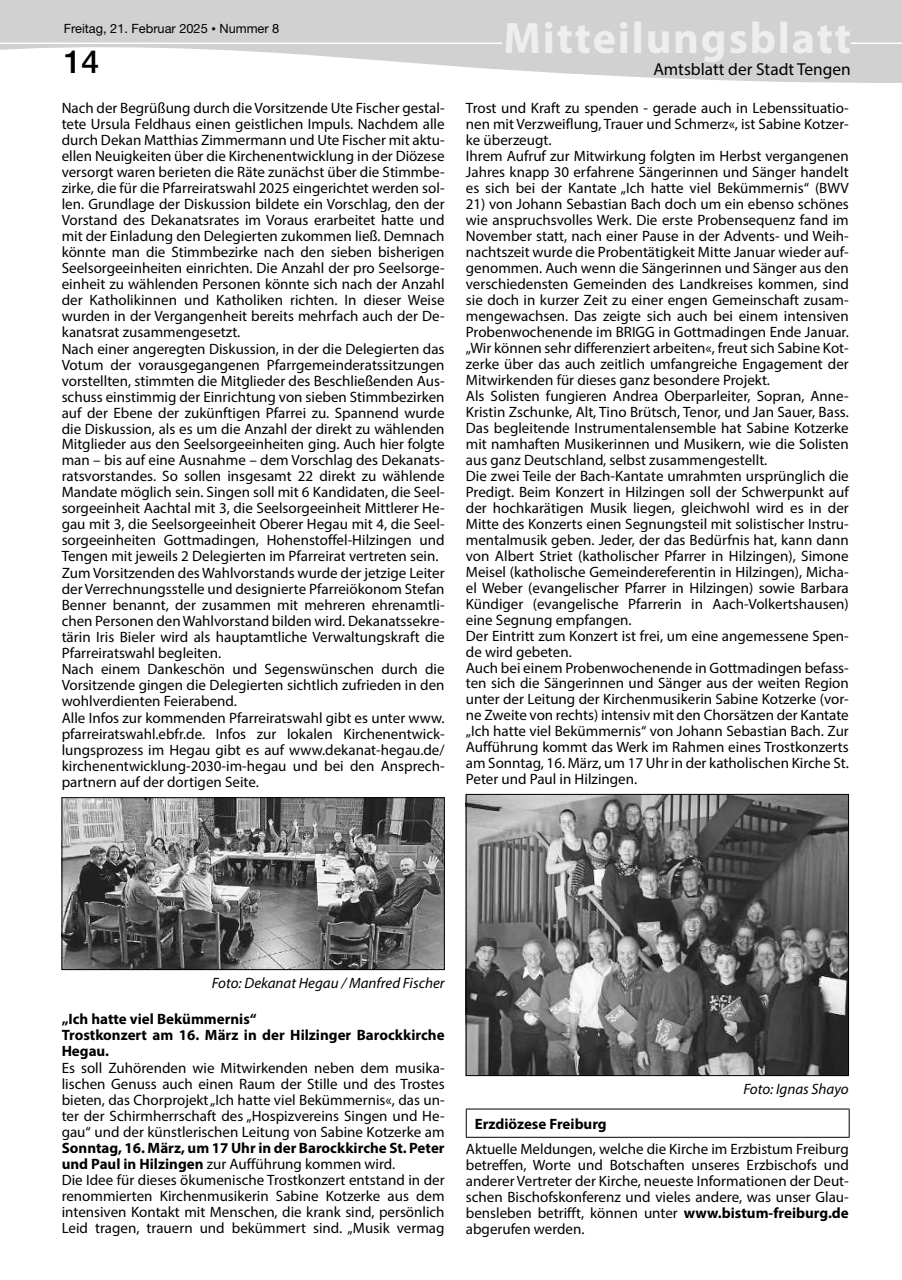
<style>
.page{position:relative;width:902px;height:1280px;background:#fff}
.page>*{position:absolute;margin:0;border:0;box-sizing:border-box;transform-origin:0 0}
.t1{font:700 44.25px "Myriad Pro";letter-spacing:.04em;color:#edefee}
.t2{font:500 31.95px "Helvetica Neue LT Pro";color:#000}
.t3{font:17.4px "Myriad Pro";color:#000}
.t4{font:15px/16px "Myriad Pro";color:#000}
.t5{font:700 15px/16.4px "Myriad Pro";color:#000}
.t6{font:italic 15px "Myriad Pro";color:#000}
.t7{font:12.75px "Helvetica Neue LT Pro";color:#000}
.s1{font-size:9px}
.s2{font-size:12.9px}
.s3{font-weight:700}
</style>
<div class="page">
<svg style="left:0;top:0;width:901px;height:83px;fill:#d1d1d1"></svg>
<div style="left:505px;top:22px;width:344px;height:40px;background:#d1d1d1"></div>
<hr style="left:0;top:43px;width:502px;height:1px;background:#fff">
<hr style="left:850px;top:43px;width:51px;height:1px;background:#fff">
<img style="left:64px;top:799px;width:378px;height:169px">
<div style="left:62px;top:797px;width:382px;height:173px;border:1px solid #000"></div>
<img style="left:468px;top:796px;width:378px;height:278px">
<div style="left:466px;top:794px;width:382px;height:282px;border:1px solid #000"></div>
<hr style="left:466px;top:1109px;width:383px;height:1px;background:#000">
<svg style="left:466px;top:1109px;width:1px;height:28px"></svg>
<svg style="left:848px;top:1109px;width:1px;height:28px"></svg>
<hr style="left:466px;top:1137px;width:383px;height:1px;background:#000">
<p class="t7" style="left:64px;top:20px;width:217px">Freitag, 21. Februar 2025 <span class="s1">•</span> Nummer <span class="s2">8</span></p>
<h1 class="t1" style="left:503px;top:9px;width:349px">Mitteilungsblatt</h1>
<h2 class="t2" style="left:64px;top:43px;width:37px">14</h2>
<p class="t3" style="left:653px;top:59px;width:199px">Amtsblatt der Stadt Tengen</p>
<p class="t4" style="left:62px;top:100px;width:384px">Nach der Begrüßung durch die Vorsitzende Ute Fischer gestal&shy;tete Ursula Feldhaus einen geistlichen Impuls. Nachdem alle durch Dekan Matthias Zimmermann und Ute Fischer mit aktu&shy;ellen Neuigkeiten über die Kirchenentwicklung in der Diözese versorgt waren berieten die Räte zunächst über die Stimmbe&shy;zirke, die für die Pfarreiratswahl 2025 eingerichtet werden sol&shy;len. Grundlage der Diskussion bildete ein Vorschlag, den der Vorstand des Dekanatsrates im Voraus erarbeitet hatte und mit der Einladung den Delegierten zukommen ließ. Demnach könnte man die Stimmbezirke nach den sieben bisherigen Seelsorgeeinheiten einrichten. Die Anzahl der pro Seelsorge&shy;einheit zu wählenden Personen könnte sich nach der Anzahl der Katholikinnen und Katholiken richten. In dieser Weise wurden in der Vergangenheit bereits mehrfach auch der De&shy;kanatsrat zusammengesetzt.<br>Nach einer angeregten Diskussion, in der die Delegierten das Votum der vorausgegangenen Pfarrgemeinderatssitzungen vorstellten, stimmten die Mitglieder des Beschließenden Aus&shy;schuss einstimmig der Einrichtung von sieben Stimmbezirken auf der Ebene der zukünftigen Pfarrei zu. Spannend wurde die Diskussion, als es um die Anzahl der direkt zu wählenden Mitglieder aus den Seelsorgeeinheiten ging. Auch hier folgte man – bis auf eine Ausnahme – dem Vorschlag des Dekanats&shy;ratsvorstandes. So sollen insgesamt 22 direkt zu wählende Mandate möglich sein. Singen soll mit 6 Kandidaten, die Seel&shy;sorgeeinheit Aachtal mit 3, die Seelsorgeeinheit Mittlerer He&shy;gau mit 3, die Seelsorgeeinheit Oberer Hegau mit 4, die Seel&shy;sorgeeinheiten Gottmadingen, Hohenstoffel-Hilzingen und Tengen mit jeweils 2 Delegierten im Pfarreirat vertreten sein.<br>Zum Vorsitzenden des Wahlvorstands wurde der jetzige Leiter der Verrechnungsstelle und designierte Pfarreiökonom Stefan Benner benannt, der zusammen mit mehreren ehrenamtli&shy;chen Personen den Wahlvorstand bilden wird. Dekanatssekre&shy;tärin Iris Bieler wird als hauptamtliche Verwaltungskraft die Pfarreiratswahl begleiten.<br>Nach einem Dankeschön und Segenswünschen durch die Vorsitzende gingen die Delegierten sichtlich zufrieden in den wohlverdienten Feierabend.<br>Alle Infos zur kommenden Pfarreiratswahl gibt es unter www. pfarreiratswahl.ebfr.de. Infos zur lokalen Kirchenentwick&shy;lungsprozess im Hegau gibt es auf www.dekanat-hegau.de/ kirchenentwicklung-2030-im-hegau und bei den Ansprech&shy;partnern auf der dortigen Seite.</p>
<p class="t4" style="left:466px;top:100px;width:384px">Trost und Kraft zu spenden - gerade auch in Lebenssituatio&shy;nen mit Verzweiflung, Trauer und Schmerz«, ist Sabine Kotzer&shy;ke überzeugt.<br>Ihrem Aufruf zur Mitwirkung folgten im Herbst vergangenen Jahres knapp 30 erfahrene Sängerinnen und Sänger handelt es sich bei der Kantate „Ich hatte viel Bekümmernis“ (BWV</p>
<p class="t4" style="left:466px;top:196px;width:384px">21) von Johann Sebastian Bach doch um ein ebenso schönes wie anspruchsvolles Werk. Die erste Probensequenz fand im November statt, nach einer Pause in der Advents- und Weih&shy;nachtszeit wurde die Probentätigkeit Mitte Januar wieder auf&shy;genommen. Auch wenn die Sängerinnen und Sänger aus den verschiedensten Gemeinden des Landkreises kommen, sind sie doch in kurzer Zeit zu einer engen Gemeinschaft zusam&shy;mengewachsen. Das zeigte sich auch bei einem intensiven Probenwochenende im BRIGG in Gottmadingen Ende Januar. „Wir können sehr differenziert arbeiten«, freut sich Sabine Kot&shy;zerke über das auch zeitlich umfangreiche Engagement der Mitwirkenden für dieses ganz besondere Projekt.<br>Als Solisten fungieren Andrea Oberparleiter, Sopran, Anne-Kristin Zschunke, Alt, Tino Brütsch, Tenor, und Jan Sauer, Bass.<br>Das begleitende Instrumentalensemble hat Sabine Kotzerke mit namhaften Musikerinnen und Musikern, wie die Solisten aus ganz Deutschland, selbst zusammengestellt.<br>Die zwei Teile der Bach-Kantate umrahmten ursprünglich die Predigt. Beim Konzert in Hilzingen soll der Schwerpunkt auf der hochkarätigen Musik liegen, gleichwohl wird es in der Mitte des Konzerts einen Segnungsteil mit solistischer Instru&shy;mentalmusik geben. Jeder, der das Bedürfnis hat, kann dann von Albert Striet (katholischer Pfarrer in Hilzingen), Simone Meisel (katholische Gemeindereferentin in Hilzingen), Micha&shy;el Weber (evangelischer Pfarrer in Hilzingen) sowie Barbara Kündiger (evangelische Pfarrerin in Aach-Volkertshausen) eine Segnung empfangen.<br>Der Eintritt zum Konzert ist frei, um eine angemessene Spen&shy;de wird gebeten.<br>Auch bei einem Probenwochenende in Gottmadingen befass&shy;ten sich die Sängerinnen und Sänger aus der weiten Region unter der Leitung der Kirchenmusikerin Sabine Kotzerke (vor&shy;ne Zweite von rechts) intensiv mit den Chorsätzen der Kantate „Ich hatte viel Bekümmernis“ von Johann Sebastian Bach. Zur Aufführung kommt das Werk im Rahmen eines Trostkonzerts am Sonntag, 16. März, um 17 Uhr in der katholischen Kirche St.<br>Peter und Paul in Hilzingen.</p>
<p class="t6" style="left:212px;top:973px;width:234px">Foto: Dekanat Hegau / Manfred Fischer</p>
<p class="t5" style="left:62px;top:1010px;width:384px">„Ich hatte viel Bekümmernis“<br>Trostkonzert am 16. März in der Hilzinger Barockkirche<br>Hegau.</p>
<p class="t4" style="left:62px;top:1059px;width:384px;text-align:justify">Es soll Zuhörenden wie Mitwirkenden neben dem musika&shy;lischen Genuss auch einen Raum der Stille und des Trostes bieten, das Chorprojekt „Ich hatte viel Bekümmernis«, das un&shy;ter der Schirmherrschaft des „Hospizvereins Singen und He&shy;gau“ und der künstlerischen Leitung von Sabine Kotzerke am</p>
<p class="t4" style="left:62px;top:1139px;width:384px"><span class="s3">Sonntag, 16. März, um 17 Uhr in der Barockkirche St. Peter und Paul in Hilzingen</span> zur Aufführung kommen wird.<br>Die Idee für dieses ökumenische Trostkonzert entstand in der renommierten Kirchenmusikerin Sabine Kotzerke aus dem intensiven Kontakt mit Menschen, die krank sind, persönlich Leid tragen, trauern und bekümmert sind. „Musik vermag</p>
<p class="t6" style="left:743px;top:1079px;width:107px">Foto: Ignas Shayo</p>
<p class="t5" style="left:474px;top:1115px;width:133px">Erzdiözese Freiburg</p>
<p class="t4" style="left:466px;top:1140px;width:384px;text-align:justify">Aktuelle Meldungen, welche die Kirche im Erzbistum Freiburg betreffen, Worte und Botschaften unseres Erzbischofs und anderer Vertreter der Kirche, neueste Informationen der Deut&shy;schen Bischofskonferenz und vieles andere, was unser Glau&shy;bensleben betrifft, können unter <span class="s3">www.bistum-freiburg.de </span>abgerufen werden.</p>
</div>
